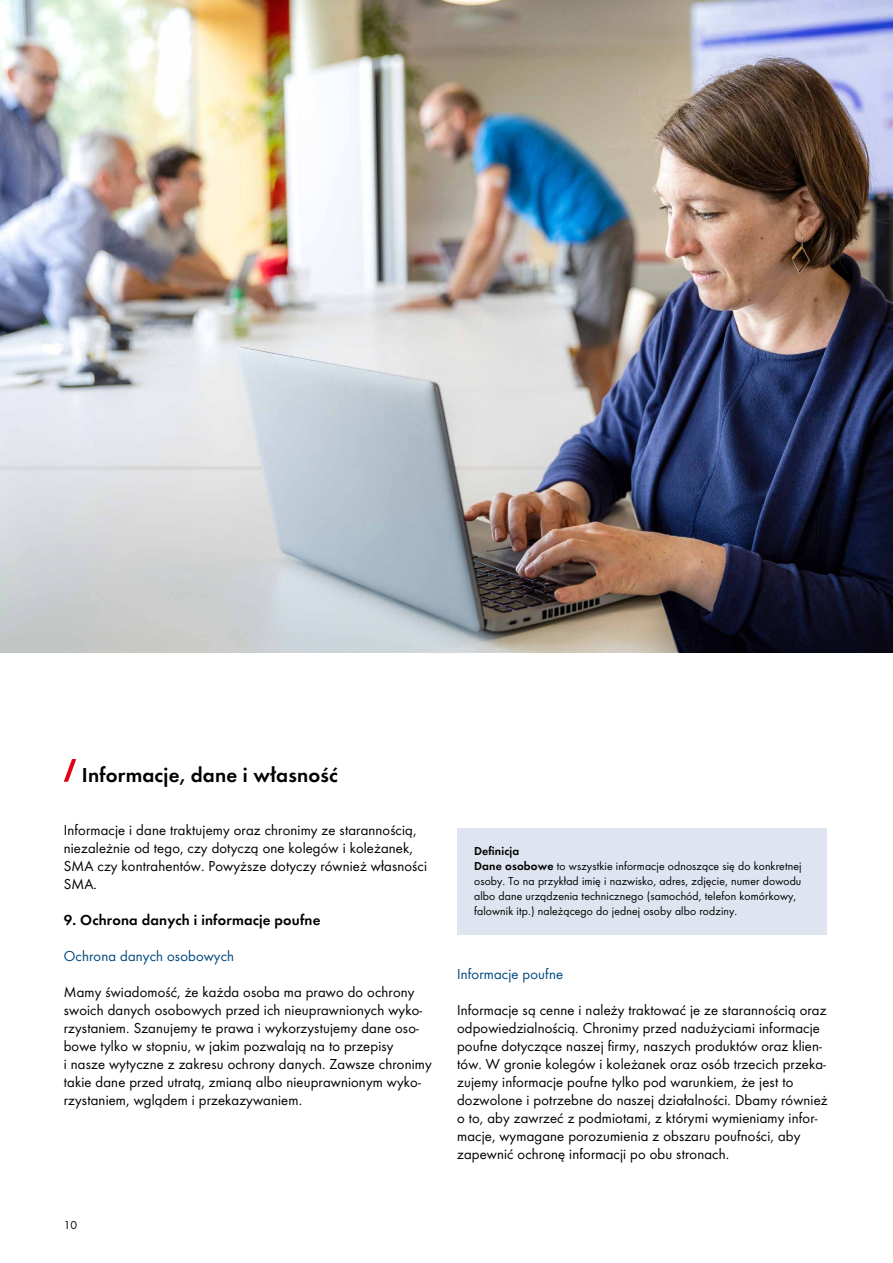
<style>
.page{position:relative;width:893px;height:1263px;background:#fff}
.page>*{position:absolute;margin:0;border:0;box-sizing:border-box;transform-origin:0 0}
.t1{font:600 21px "SMA Futura Global";letter-spacing:.01em;color:#000}
.t2{font:15px/18px "SMA Futura Global";letter-spacing:.01em;color:#000}
.t3{font:15px "SMA Futura Global";letter-spacing:.01em;color:#00487e}
.t4{font:600 15px "SMA Futura Global";letter-spacing:.01em;color:#000}
.t5{font:12px/15px "SMA Futura Global";letter-spacing:.01em;color:#000}
.s1{font-weight:600}
</style>
<div class="page">
<div style="left:457px;top:829px;width:370px;height:106px;background:#dfe5f0"></div>
<svg style="left:64px;top:759px;width:12px;height:23px"></svg>
<img style="left:0;top:0;width:893px;height:653px">
<h1 class="t1" style="left:82px;top:762px;width:258px">Informacje, dane i własność</h1>
<p class="t2" style="left:64px;top:820px;width:365px">Informacje i dane traktujemy oraz chronimy ze starannością, niezależnie od tego, czy dotyczą one kolegów i koleżanek, SMA czy kontrahentów. Powyższe dotyczy również własności SMA.</p>
<p class="t4" style="left:64px;top:910px;width:258px">9. Ochrona danych i informacje poufne</p>
<p class="t3" style="left:64px;top:946px;width:172px">Ochrona danych osobowych</p>
<p class="t2" style="left:64px;top:982px;width:369px">Mamy świadomość, że każda osoba ma prawo do ochrony swoich danych osobowych przed ich nieuprawnionych wyko&shy;rzystaniem. Szanujemy te prawa i wykorzystujemy dane oso&shy;bowe tylko w stopniu, w jakim pozwalają na to przepisy<br>i nasze wytyczne z zakresu ochrony danych. Zawsze chronimy takie dane przed utratą, zmianą albo nieuprawnionym wyko&shy;rzystaniem, wglądem i przekazywaniem.</p>
<p class="t5" style="left:64px;top:1217px;width:15px">10</p>
<p class="t5" style="left:474px;top:843px;width:329px"><span class="s1">Definicja<br>Dane osobowe</span> to wszystkie informacje odnoszące się do konkretnej osoby. To na przykład imię i nazwisko, adres, zdjęcie, numer dowodu albo dane urządzenia technicznego (samochód, telefon komórkowy, falownik itp.) należącego do jednej osoby albo rodziny.</p>
<p class="t3" style="left:457px;top:965px;width:107px">Informacje poufne</p>
<p class="t2" style="left:457px;top:1000px;width:372px">Informacje są cenne i należy traktować je ze starannością oraz odpowiedzialnością. Chronimy przed nadużyciami informacje poufne dotyczące naszej firmy, naszych produktów oraz klien&shy;tów. W gronie kolegów i koleżanek oraz osób trzecich przeka&shy;zujemy informacje poufne tylko pod warunkiem, że jest to dozwolone i potrzebne do naszej działalności. Dbamy również o to, aby zawrzeć z podmiotami, z którymi wymieniamy infor&shy;macje, wymagane porozumienia z obszaru poufności, aby zapewnić ochronę informacji po obu stronach.</p>
</div>
